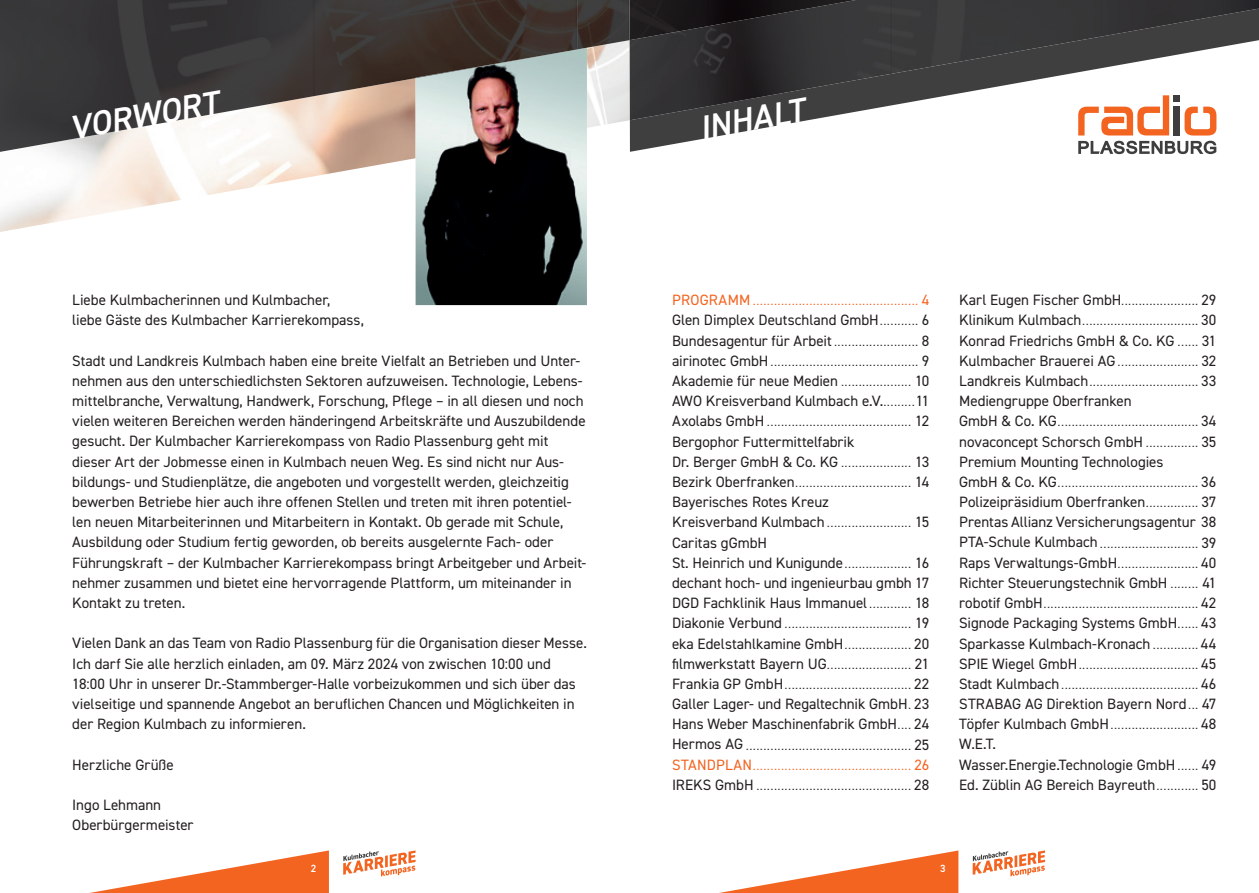
<style>
.page{position:relative;width:1259px;height:893px;background:#fff}
.page>*{position:absolute;margin:0;border:0;box-sizing:border-box;transform-origin:0 0}
.t1{font:italic 600 34.05px "DIN2014";color:#fff}
.t2{font:15px/20.2px "DIN2014";color:#231f20}
.t3{font:10.5px/20.2px "DIN2014";color:#231f20}
.t4{font:10.5px "DIN2014";color:#f36421}
.t5{font:600 10.5px "DIN2014";color:#fff}
.s1{font-size:15px}
.s2{font-size:10.5px}
.s3{font-size:15px;color:#f36421}
.s4{color:#f36421}
</style>
<div class="page">
<svg style="left:972px;top:850px;width:73px;height:26px"></svg>
<svg style="left:343px;top:850px;width:72px;height:26px"></svg>
<svg style="left:719px;top:850px;width:239px;height:43px"></svg>
<svg style="left:90px;top:850px;width:239px;height:43px"></svg>
<img style="left:315px;top:96px;width:100px;height:80px">
<img style="left:587px;top:49px;width:42px;height:39px">
<img style="left:53px;top:152px;width:262px;height:71px">
<img style="left:587px;top:88px;width:43px;height:40px">
<img style="left:0;top:193px;width:53px;height:39px">
<svg style="left:630px;top:37px;width:629px;height:115px"></svg>
<img style="left:629px;top:0;width:263px;height:120px">
<div style="left:891px;top:0;width:211px;height:74px;background:#39393a"></div>
<img style="left:1101px;top:0;width:158px;height:37px">
<svg style="left:1078px;top:95px;width:138px;height:59px"></svg>
<img style="left:415px;top:49px;width:172px;height:256px">
<img style="left:0;top:0;width:315px;height:152px">
<img style="left:315px;top:0;width:263px;height:96px">
<img style="left:577px;top:0;width:52px;height:49px">
<img style="left:629px;top:0;width:227px;height:40px">
<img style="left:415px;top:53px;width:141px;height:25px">
<h1 class="t1" style="left:66px;top:106px;width:152px;rotate:-10deg">VORWORT</h1>
<h1 class="t1" style="left:696px;top:106px;width:108px;rotate:-10deg">INHALT</h1>
<p class="t2" style="left:72px;top:290px;width:293px">Liebe Kulmbacherinnen und Kulmbacher, liebe Gäste des Kulmbacher Karrierekompass,</p>
<p class="t2" style="left:72px;top:350px;width:515px">Stadt und Landkreis Kulmbach haben eine breite Vielfalt an Betrieben und Unter&shy;nehmen aus den unterschiedlichsten Sektoren aufzuweisen. Technologie, Lebens&shy;mittelbranche, Verwaltung, Handwerk, Forschung, Pflege – in all diesen und noch vielen weiteren Bereichen werden händeringend Arbeitskräfte und Auszubildende gesucht. Der Kulmbacher Karrierekompass von Radio Plassenburg geht mit dieser Art der Jobmesse einen in Kulmbach neuen Weg. Es sind nicht nur Aus&shy;bildungs- und Studienplätze, die angeboten und vorgestellt werden, gleichzeitig bewerben Betriebe hier auch ihre offenen Stellen und treten mit ihren potentiel&shy;len neuen Mitarbeiterinnen und Mitarbeitern in Kontakt. Ob gerade mit Schule, Ausbildung oder Studium fertig geworden, ob bereits ausgelernte Fach- oder Führungskraft – der Kulmbacher Karrierekompass bringt Arbeitgeber und Arbeit&shy;nehmer zusammen und bietet eine hervorragende Plattform, um miteinander in Kontakt zu treten.</p>
<p class="t2" style="left:72px;top:633px;width:516px">Vielen Dank an das Team von Radio Plassenburg für die Organisation dieser Messe.<br>Ich darf Sie alle herzlich einladen, am 09. März 2024 von zwischen 10:00 und 18:00 Uhr in unserer Dr.-Stammberger-Halle vorbeizukommen und sich über das vielseitige und spannende Angebot an beruflichen Chancen und Möglichkeiten in der Region Kulmbach zu informieren.</p>
<p class="t2" style="left:72px;top:754px;width:103px">Herzliche Grüße</p>
<p class="t2" style="left:72px;top:794px;width:123px">Ingo Lehmann<br>Oberbürgermeister</p>
<p class="t4" style="left:672px;top:295px;width:259px"><span class="s1">PROGRAMM</span> ............................................... <span class="s1">4</span></p>
<p class="t2" style="left:672px;top:310px;width:259px">Glen Dimplex Deutschland GmbH <span class="s2">...........</span> 6</p>
<p class="t3" style="left:672px;top:332px;width:259px"><span class="s1">Bundesagentur für Arbeit</span> ........................ <span class="s1">8 airinotec GmbH</span> .......................................... <span class="s1">9</span></p>
<p class="t2" style="left:672px;top:370px;width:259px">Akademie für neue Medien <span class="s2">....................</span> 10<br>AWO Kreisverband Kulmbach e.V. <span class="s2">.........</span>11</p>
<p class="t3" style="left:672px;top:412px;width:259px"><span class="s1">Axolabs GmbH</span> ......................................... <span class="s1">12</span></p>
<p class="t2" style="left:672px;top:431px;width:259px">Bergophor Futtermittelfabrik<br>Dr. Berger GmbH &amp; Co. KG <span class="s2">....................</span> 13</p>
<p class="t3" style="left:672px;top:473px;width:259px"><span class="s1">Bezirk Oberfranken</span> ................................. <span class="s1">14</span></p>
<p class="t2" style="left:672px;top:491px;width:158px">Bayerisches Rotes Kreuz</p>
<p class="t3" style="left:672px;top:513px;width:259px"><span class="s1">Kreisverband Kulmbach</span> ........................ <span class="s1">15</span></p>
<p class="t2" style="left:672px;top:532px;width:259px">Caritas gGmbH<br>St. Heinrich und Kunigunde <span class="s2">...................</span> 16 dechant hoch- und ingenieurbau gmbh 17<br>DGD Fachklinik Haus Immanuel <span class="s2">............</span> 18</p>
<p class="t3" style="left:672px;top:614px;width:259px"><span class="s1">Diakonie Verbund</span> .................................... <span class="s1">19</span></p>
<p class="t2" style="left:672px;top:633px;width:259px">eka Edelstahlkamine GmbH <span class="s2">...................</span> 20</p>
<p class="t3" style="left:672px;top:655px;width:259px"><span class="s1">filmwerkstatt Bayern UG</span> ........................ <span class="s1">21<br>Frankia GP GmbH</span> .................................... <span class="s1">22</span></p>
<p class="t2" style="left:672px;top:693px;width:259px">Galler Lager- und Regaltechnik GmbH <span class="s2">.</span> 23<br>Hans Weber Maschinenfabrik GmbH <span class="s2">....</span> 24</p>
<p class="t3" style="left:672px;top:735px;width:259px;text-align:justify"><span class="s1">Hermos AG</span> ............................................... <span class="s1">25<br></span><span class="s3">STANDPLAN</span> <span class="s4">.............................................</span> <span class="s3">26<br></span><span class="s1">IREKS GmbH</span> ............................................ <span class="s1">28</span></p>
<p class="t5" style="left:311px;top:861px;width:7px">2</p>
<p class="t5" style="left:940px;top:861px;width:7px">3</p>
<p class="t2" style="left:959px;top:290px;width:259px">Karl Eugen Fischer GmbH<span class="s2">......................</span> 29</p>
<p class="t3" style="left:959px;top:311px;width:259px"><span class="s1">Klinikum Kulmbach</span> ................................. <span class="s1">30</span></p>
<p class="t2" style="left:959px;top:330px;width:259px">Konrad Friedrichs GmbH &amp; Co. KG <span class="s2">......</span> 31</p>
<p class="t3" style="left:959px;top:352px;width:259px"><span class="s1">Kulmbacher Brauerei AG</span> ....................... <span class="s1">32<br>Landkreis Kulmbach</span> ............................... <span class="s1">33</span></p>
<p class="t2" style="left:959px;top:390px;width:174px">Mediengruppe Oberfranken</p>
<p class="t3" style="left:959px;top:412px;width:259px"><span class="s1">GmbH &amp; Co. KG</span> ........................................ <span class="s1">34</span></p>
<p class="t2" style="left:959px;top:431px;width:259px">novaconcept Schorsch GmbH <span class="s2">...............</span> 35<br>Premium Mounting Technologies</p>
<p class="t3" style="left:959px;top:473px;width:259px"><span class="s1">GmbH &amp; Co. KG</span> ........................................ <span class="s1">36</span></p>
<p class="t2" style="left:959px;top:491px;width:259px">Polizeipräsidium Oberfranken <span class="s2">...............</span> 37<br>Prentas Allianz Versicherungsagentur 38</p>
<p class="t3" style="left:959px;top:534px;width:259px"><span class="s1">PTA-Schule Kulmbach</span> ............................ <span class="s1">39<br>Raps Verwaltungs-GmbH</span> ....................... <span class="s1">40</span></p>
<p class="t2" style="left:959px;top:572px;width:259px">Richter Steuerungstechnik GmbH <span class="s2">........</span> 41</p>
<p class="t3" style="left:959px;top:594px;width:259px"><span class="s1">robotif GmbH</span> ............................................ <span class="s1">42</span></p>
<p class="t2" style="left:959px;top:613px;width:259px">Signode Packaging Systems GmbH <span class="s2">......</span> 43<br>Sparkasse Kulmbach-Kronach <span class="s2">.............</span> 44</p>
<p class="t3" style="left:959px;top:655px;width:259px"><span class="s1">SPIE Wiegel GmbH</span> .................................. <span class="s1">45<br>Stadt Kulmbach</span> ....................................... <span class="s1">46</span></p>
<p class="t2" style="left:959px;top:693px;width:259px">STRABAG AG Direktion Bayern Nord <span class="s2">...</span> 47</p>
<p class="t3" style="left:959px;top:715px;width:259px"><span class="s1">Töpfer Kulmbach GmbH</span> ......................... <span class="s1">48</span></p>
<p class="t2" style="left:959px;top:734px;width:259px">W.E.T.<br>Wasser.Energie.Technologie GmbH <span class="s2">......</span> 49<br>Ed. Züblin AG Bereich Bayreuth <span class="s2">............</span> 50</p>
</div>
